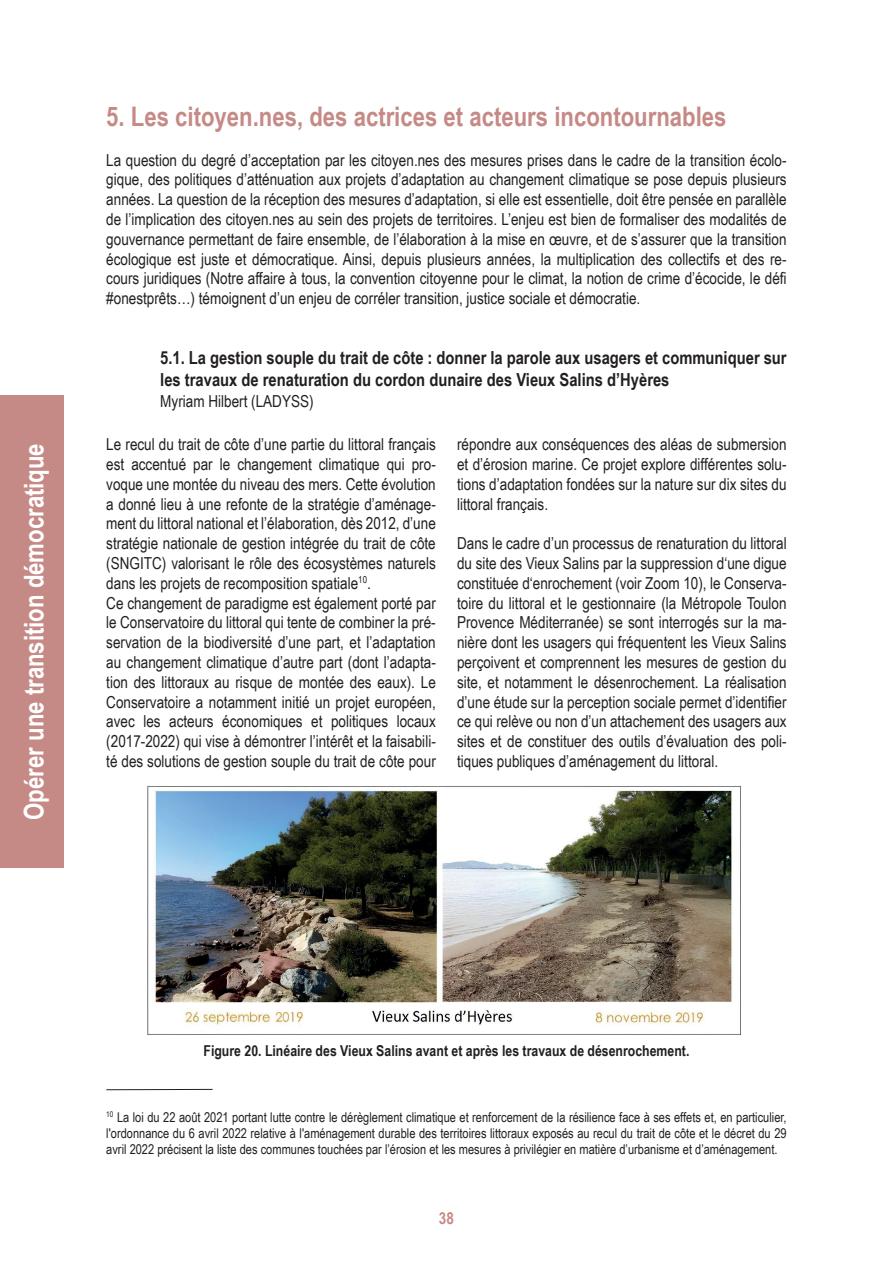
<style>
.page{position:relative;width:893px;height:1263px;background:#fff}
.page>*{position:absolute;margin:0;border:0;box-sizing:border-box;transform-origin:0 0}
.t1{font:700 27px "Arial Narrow";color:#c68a86}
.t2{font:700 27px "Arial Narrow";color:#fff}
.t3{font:700 18px/21.6px "Arial Narrow";color:#231f20}
.t4{font:16.5px/19.8px "Arial Narrow";color:#231f20;text-align:justify}
.t5{font:700 16.5px "Arial Narrow";color:#c68a86}
.t6{font:700 15px "Arial Narrow";color:#231f20}
.t7{font:13.5px/16.2px "Arial Narrow";color:#231f20;text-align:justify}
</style>
<div class="page">
<div style="left:0;top:395px;width:64px;height:472px;background:#c68a86"></div>
<hr style="left:106px;top:1089px;width:107px;height:1px;background:#231f20">
<img style="left:147px;top:786px;width:594px;height:249px">
<h1 class="t1" style="left:106px;top:96px;width:622px">5. Les citoyen.nes, des actrices et acteurs incontournables</h1>
<p class="t4" style="left:106px;top:149px;width:682px">La question du degré d’acceptation par les citoyen.nes des mesures prises dans le cadre de la transition écolo&shy;gique, des politiques d’atténuation aux projets d’adaptation au changement climatique se pose depuis plusieurs années. La question de la réception des mesures d’adaptation, si elle est essentielle, doit être pensée en parallèle de l’implication des citoyen.nes au sein des projets de territoires. L’enjeu est bien de formaliser des modalités de gouvernance permettant de faire ensemble, de l’élaboration à la mise en œuvre, et de s’assurer que la transition écologique est juste et démocratique. Ainsi, depuis plusieurs années, la multiplication des collectifs et des re&shy;cours juridiques (Notre affaire à tous, la convention citoyenne pour le climat, la notion de crime d’écocide, le défi #onestprêts…) témoignent d’un enjeu de corréler transition, justice sociale et démocratie.</p>
<p class="t3" style="left:160px;top:346px;width:628px">5.1. La gestion souple du trait de côte : donner la parole aux usagers et communiquer sur les travaux de renaturation du cordon dunaire des Vieux Salins d’Hyères</p>
<p class="t4" style="left:160px;top:391px;width:155px">Myriam Hilbert (LADYSS)</p>
<h1 class="t2" style="left:14px;top:820px;width:378px;rotate:-90deg">Opérer une transition démocratique</h1>
<p class="t4" style="left:106px;top:434px;width:331px;text-align:left">Le recul du trait de côte d’une partie du littoral français est accentué par le changement climatique qui pro&shy;voque une montée du niveau des mers. Cette évolution a donné lieu à une refonte de la stratégie d’aménage&shy;ment du littoral national et l’élaboration, dès 2012, d’une stratégie nationale de gestion intégrée du trait de côte (SNGITC) valorisant le rôle des écosystèmes naturels dans les projets de recomposition spatiale<sup>10</sup>.<br>Ce changement de paradigme est également porté par le Conservatoire du littoral qui tente de combiner la pré&shy;servation de la biodiversité d’une part, et l’adaptation au changement climatique d’autre part (dont l’adapta&shy;tion des littoraux au risque de montée des eaux). Le Conservatoire a notamment initié un projet européen, avec les acteurs économiques et politiques locaux (2017-2022) qui vise à démontrer l’intérêt et la faisabili&shy;té des solutions de gestion souple du trait de côte pour</p>
<p class="t4" style="left:457px;top:434px;width:331px">répondre aux conséquences des aléas de submersion et d’érosion marine. Ce projet explore différentes solu&shy;tions d’adaptation fondées sur la nature sur dix sites du littoral français.</p>
<p class="t4" style="left:457px;top:533px;width:331px">Dans le cadre d’un processus de renaturation du littoral du site des Vieux Salins par la suppression d‘une digue constituée d‘enrochement (voir Zoom 10), le Conserva&shy;toire du littoral et le gestionnaire (la Métropole Toulon Provence Méditerranée) se sont interrogés sur la ma&shy;nière dont les usagers qui fréquentent les Vieux Salins perçoivent et comprennent les mesures de gestion du site, et notamment le désenrochement. La réalisation d’une étude sur la perception sociale permet d’identifier ce qui relève ou non d’un attachement des usagers aux sites et de constituer des outils d’évaluation des poli&shy;tiques publiques d’aménagement du littoral.</p>
<p class="t6" style="left:204px;top:1040px;width:487px">Figure 20. Linéaire des Vieux Salins avant et après les travaux de désenrochement.</p>
<p class="t7" style="left:106px;top:1108px;width:682px"><sup>10</sup> La loi du 22 août 2021 portant lutte contre le dérèglement climatique et renforcement de la résilience face à ses effets et, en particulier, l'ordonnance du 6 avril 2022 relative à l'aménagement durable des territoires littoraux exposés au recul du trait de côte et le décret du 29 avril 2022 précisent la liste des communes touchées par l’érosion et les mesures à privilégier en matière d’urbanisme et d’aménagement.</p>
<p class="t5" style="left:439px;top:1205px;width:17px">38</p>
</div>
